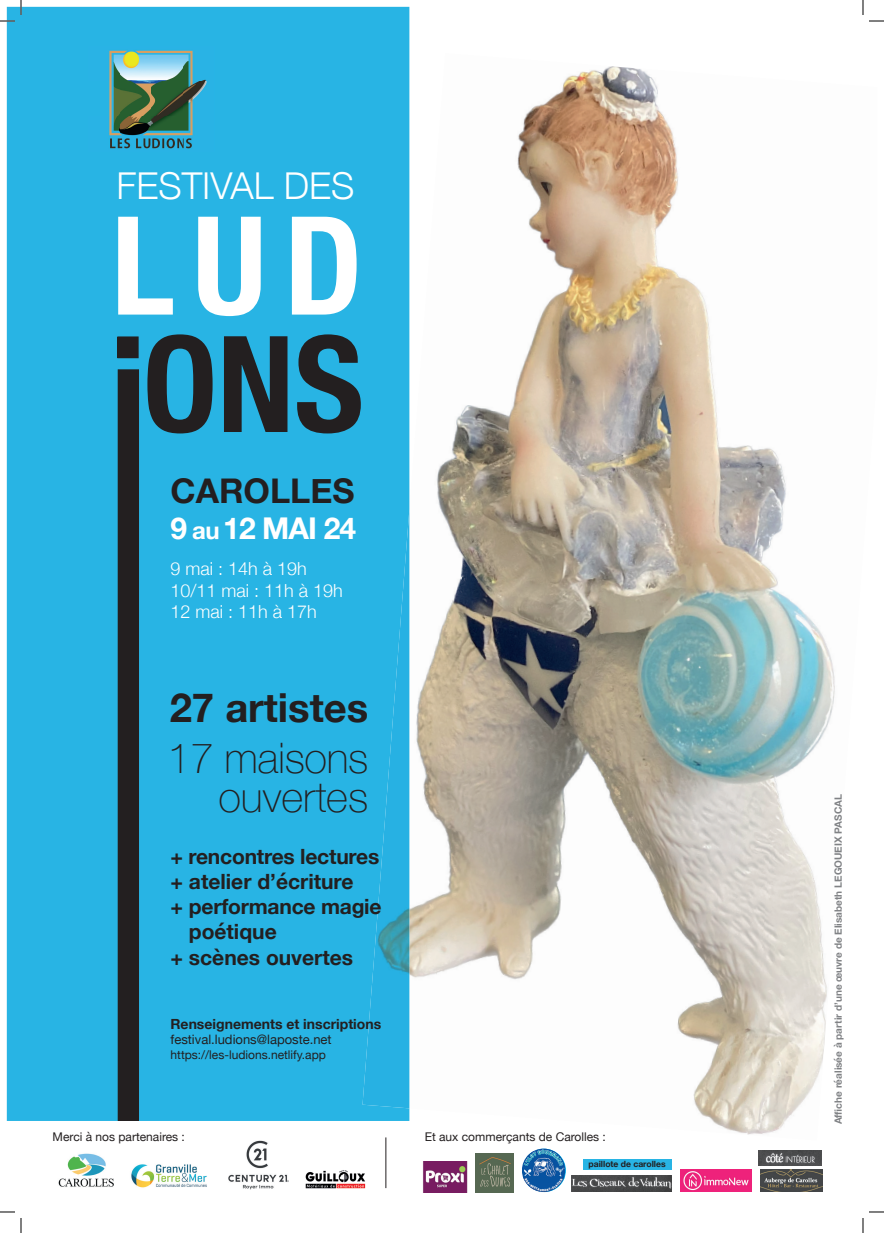
<style>
.page{position:relative;width:884px;height:1233px;background:#fff}
.page>*{position:absolute;margin:0;border:0;box-sizing:border-box;transform-origin:0 0}
.t1{font:700 condensed 137px "Helvetica Neue";color:#fff}
.t2{font:700 condensed 134px "Helvetica Neue";color:#231f20}
.t3{font:100 42px/39px "Helvetica Neue";letter-spacing:-.01em;color:#231f20;text-align:right}
.t4{font:700 40px "Helvetica Neue";color:#231f20}
.t5{font:300 37px "Helvetica Neue";color:#fff}
.t6{font:700 34px "Helvetica Neue";color:#231f20}
.t7{font:700 30px "Helvetica Neue";letter-spacing:-.03em;color:#fff}
.t8{font:700 21px "Helvetica Neue";letter-spacing:-.005em;color:#231f20}
.t9{font:300 18px/21.6px "Helvetica Neue";color:#fff}
.t10{font:700 14px "Helvetica Neue";color:#231f20}
.t11{font:13px "Helvetica Neue";color:#231f20}
.t12{font:12px "Helvetica Neue";color:#231f20}
.t13{font:700 10px "Helvetica Neue";color:#808285}
.t14{font:700 8.6px "Helvetica Neue";color:#231f20}
.s1{font-size:24px}
</style>
<div class="page">
<img style="left:454px;top:66px;width:265px;height:372px">
<img style="left:758px;top:609px;width:77px;height:525px">
<img style="left:409px;top:438px;width:391px;height:417px">
<img style="left:409px;top:826px;width:360px;height:169px">
<img style="left:409px;top:967px;width:349px;height:168px">
<div style="left:7px;top:7px;width:402px;height:1114px;background:#28b4e4"></div>
<img style="left:362px;top:509px;width:47px;height:599px">
<div style="left:118px;top:337px;width:20px;height:21px;background:#231f20"></div>
<div style="left:117px;top:336px;width:22px;height:22px;border:1px solid #231f20"></div>
<div style="left:118px;top:370px;width:20px;height:750px;background:#231f20"></div>
<div style="left:118px;top:369px;width:21px;height:752px;border:1px solid #231f20"></div>
<img style="left:89px;top:46px;width:126px;height:105px">
<img style="left:58px;top:1153px;width:56px;height:34px">
<img style="left:131px;top:1164px;width:76px;height:24px">
<img style="left:229px;top:1140px;width:60px;height:49px">
<img style="left:760px;top:1169px;width:62px;height:22px">
<div style="left:522px;top:1148px;width:43px;height:44px;background:#0753a1;border-radius:22px"></div>
<img style="left:681px;top:1169px;width:70px;height:22px">
<img style="left:423px;top:1161px;width:45px;height:31px">
<hr style="left:385px;top:1137px;width:1px;height:51px;background:#231f20">
<img style="left:572px;top:1175px;width:100px;height:16px">
<img style="left:758px;top:1150px;width:63px;height:15px">
<img style="left:305px;top:1170px;width:60px;height:18px">
<div style="left:583px;top:1158px;width:88px;height:11px;background:#28b4e4"></div>
<img style="left:476px;top:1153px;width:38px;height:39px">
<svg style="left:0;top:1211px;width:15px;height:1px"></svg>
<svg style="left:869px;top:1211px;width:15px;height:1px"></svg>
<svg style="left:0;top:0;width:22px;height:22px"></svg>
<svg style="left:20px;top:1218px;width:2px;height:15px"></svg>
<svg style="left:862px;top:0;width:22px;height:22px"></svg>
<svg style="left:862px;top:1218px;width:2px;height:15px"></svg>
<svg style="left:524px;top:1149px;width:41px;height:42px"></svg>
<h3 class="t5" style="left:117px;top:156px;width:239px">FESTIVAL DES</h3>
<h1 class="t1" style="left:111px;top:152px;width:253px">LUD</h1>
<h2 class="t2" style="left:143px;top:273px;width:222px">ONS</h2>
<h3 class="t6" style="left:171px;top:464px;width:185px">CAROLLES</h3>
<h3 class="t7" style="left:171px;top:505px;width:187px">9 <span class="s1">au</span> 12 MAI 24</h3>
<h3 class="t9" style="left:171px;top:556px;width:174px">9 mai : 14h à 19h<br>10/11 mai : 11h à 19h<br>12 mai : 11h à 17h</h3>
<h3 class="t4" style="left:170px;top:676px;width:200px">27 artistes</h3>
<h3 class="t3" style="left:167px;top:736px;width:202px">17 maisons ouvertes</h3>
<h3 class="t8" style="left:171px;top:839px;width:210px">+ rencontres lectures</h3>
<h3 class="t8" style="left:171px;top:865px;width:184px">+ atelier d’écriture</h3>
<h3 class="t8" style="left:171px;top:890px;width:212px">+ performance magie</h3>
<h3 class="t8" style="left:189px;top:915px;width:89px">poétique</h3>
<h3 class="t8" style="left:171px;top:940px;width:184px">+ scènes ouvertes</h3>
<p class="t10" style="left:171px;top:1012px;width:212px">Renseignements et inscriptions</p>
<p class="t11" style="left:171px;top:1030px;width:163px">festival.ludions@laposte.net</p>
<p class="t12" style="left:171px;top:1045px;width:157px">https://les-ludions.netlify.app</p>
<p class="t12" style="left:53px;top:1127px;width:134px">Merci à nos partenaires :</p>
<p class="t12" style="left:425px;top:1127px;width:183px">Et aux commerçants de Carolles :</p>
<p class="t14" style="left:589px;top:1157px;width:79px">paillote de carolles</p>
<p class="t13" style="left:830px;top:1124px;width:332px;rotate:-90deg">Affiche réalisée à partir d’une œuvre de Elisabeth LEGOUEIX PASCAL</p>
</div>
